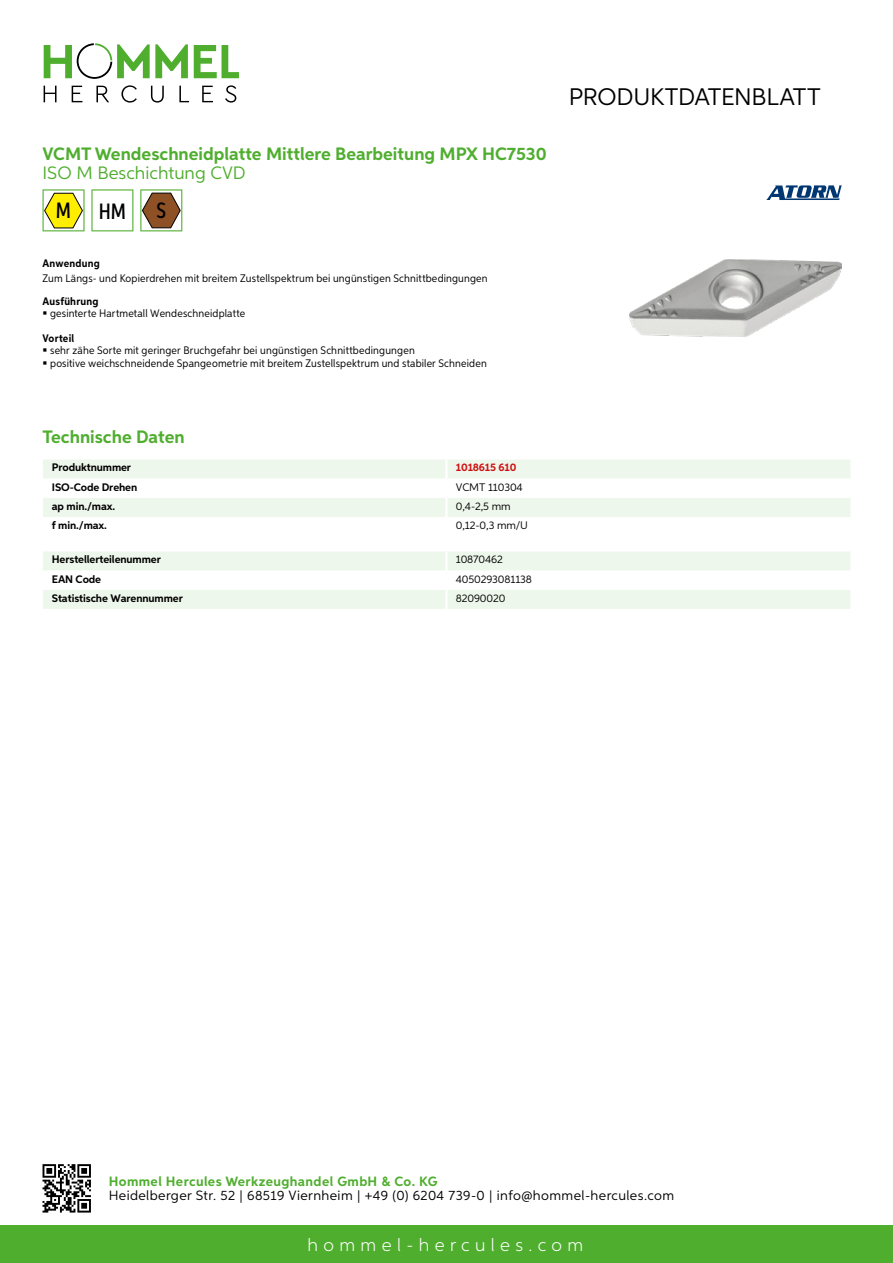
<style>
.page{position:relative;width:893px;height:1263px;background:#fff}
.page>*{position:absolute;margin:0;border:0;box-sizing:border-box;transform-origin:0 0}
.t1{font:24px "Aspira";letter-spacing:-.01em;color:#000}
.t2{font:500 22.2px "Aspira XX Nar";color:#000}
.t3{font:700 18px "Aspira";color:#50ae2f}
.t4{font:300 18px "Aspira";letter-spacing:.3em;color:#fff}
.t5{font:18px "Aspira";color:#50ae2f}
.t6{font:13.5px "Aspira";letter-spacing:.03em;color:#000}
.t7{font:700 13.5px "Aspira";letter-spacing:.03em;color:#50ae2f}
.t8{font:10.95px/12.8px "Aspira Nar";letter-spacing:.015em;color:#000}
.t9{font:700 10.95px "Aspira";letter-spacing:-.01em;color:#000}
.t10{font:10.95px "Aspira";letter-spacing:-.01em;color:#000}
.t11{font:700 10.95px "Aspira Nar";letter-spacing:.02em;color:#000}
.t12{font:700 10.95px "Aspira";letter-spacing:-.01em;color:#cd1013}
</style>
<div class="page">
<div style="left:0;top:1226px;width:893px;height:37px;background:#50ae2f"></div>
<svg style="left:43px;top:1164px;width:48px;height:48px"></svg>
<svg style="left:194px;top:45px;width:45px;height:33px"></svg>
<svg style="left:44px;top:43px;width:144px;height:36px"></svg>
<svg style="left:44px;top:86px;width:13px;height:16px"></svg>
<svg style="left:72px;top:86px;width:10px;height:16px"></svg>
<svg style="left:96px;top:86px;width:13px;height:16px"></svg>
<svg style="left:121px;top:85px;width:16px;height:18px"></svg>
<svg style="left:151px;top:86px;width:13px;height:17px"></svg>
<svg style="left:179px;top:86px;width:10px;height:16px"></svg>
<svg style="left:202px;top:86px;width:11px;height:16px"></svg>
<svg style="left:225px;top:85px;width:11px;height:18px"></svg>
<div style="left:43px;top:460px;width:807px;height:18px;background:#eef7eb"></div>
<div style="left:43px;top:498px;width:807px;height:19px;background:#eef7eb"></div>
<hr style="left:445px;top:459px;width:3px;height:20px;background:#fff">
<hr style="left:445px;top:498px;width:3px;height:19px;background:#fff">
<svg style="left:43px;top:551px;width:807px;height:58px"></svg>
<hr style="left:445px;top:590px;width:3px;height:19px;background:#fff">
<svg style="left:43px;top:189px;width:42px;height:42px"></svg>
<svg style="left:91px;top:189px;width:42px;height:42px"></svg>
<svg style="left:140px;top:189px;width:42px;height:42px"></svg>
<img style="left:629px;top:259px;width:213px;height:78px">
<svg style="left:766px;top:185px;width:76px;height:15px"></svg>
<h3 class="t3" style="left:43px;top:142px;width:506px">VCMT Wendeschneidplatte Mittlere Bearbeitung MPX HC7530</h3>
<h3 class="t5" style="left:43px;top:162px;width:202px">ISO M Beschichtung CVD</h3>
<h2 class="t2" style="left:56px;top:197px;width:72px">M HM</h2>
<h2 class="t2" style="left:156px;top:197px;width:11px">S</h2>
<p class="t11" style="left:43px;top:257px;width:59px">Anwendung</p>
<p class="t8" style="left:43px;top:272px;width:447px">Zum Längs- und Kopierdrehen mit breitem Zustellspektrum bei ungünstigen Schnittbedingungen</p>
<p class="t11" style="left:43px;top:294px;width:58px">Ausführung</p>
<p class="t8" style="left:50px;top:307px;width:197px">gesinterte Hartmetall Wendeschneidplatte</p>
<p class="t11" style="left:43px;top:331px;width:33px">Vorteil</p>
<p class="t8" style="left:50px;top:344px;width:438px">sehr zähe Sorte mit geringer Bruchgefahr bei ungünstigen Schnittbedingungen<br>positive weichschneidende Spangeometrie mit breitem Zustellspektrum und stabiler Schneiden</p>
<h3 class="t3" style="left:43px;top:425px;width:144px">Technische Daten</h3>
<p class="t9" style="left:52px;top:461px;width:81px">Produktnummer</p>
<p class="t12" style="left:456px;top:461px;width:62px">1018615 610</p>
<p class="t9" style="left:52px;top:480px;width:87px">ISO-Code Drehen</p>
<p class="t10" style="left:456px;top:480px;width:68px">VCMT 110304</p>
<p class="t9" style="left:52px;top:499px;width:65px">ap min./max.</p>
<p class="t10" style="left:456px;top:499px;width:56px">0,4-2,5 mm</p>
<p class="t9" style="left:52px;top:518px;width:57px">f min./max.</p>
<p class="t10" style="left:456px;top:518px;width:72px">0,12-0,3 mm/U</p>
<p class="t9" style="left:52px;top:553px;width:111px">Herstellerteilenummer</p>
<p class="t10" style="left:456px;top:553px;width:49px">10870462</p>
<p class="t9" style="left:52px;top:572px;width:51px">EAN Code</p>
<p class="t10" style="left:456px;top:572px;width:78px">4050293081138</p>
<p class="t9" style="left:52px;top:591px;width:132px">Statistische Warennummer</p>
<p class="t10" style="left:456px;top:591px;width:51px">82090020</p>
<h1 class="t1" style="left:569px;top:82px;width:253px">Produktdatenblatt</h1>
<p class="t7" style="left:109px;top:1172px;width:330px">Hommel Hercules Werkzeughandel GmbH &amp; Co. KG</p>
<p class="t6" style="left:109px;top:1187px;width:567px">Heidelberger Str. 52 | 68519 Viernheim | +49 (0) 6204 739-0 | info@hommel-hercules.com</p>
<h3 class="t4" style="left:307px;top:1234px;width:277px">hommel-hercules.com</h3>
</div>
